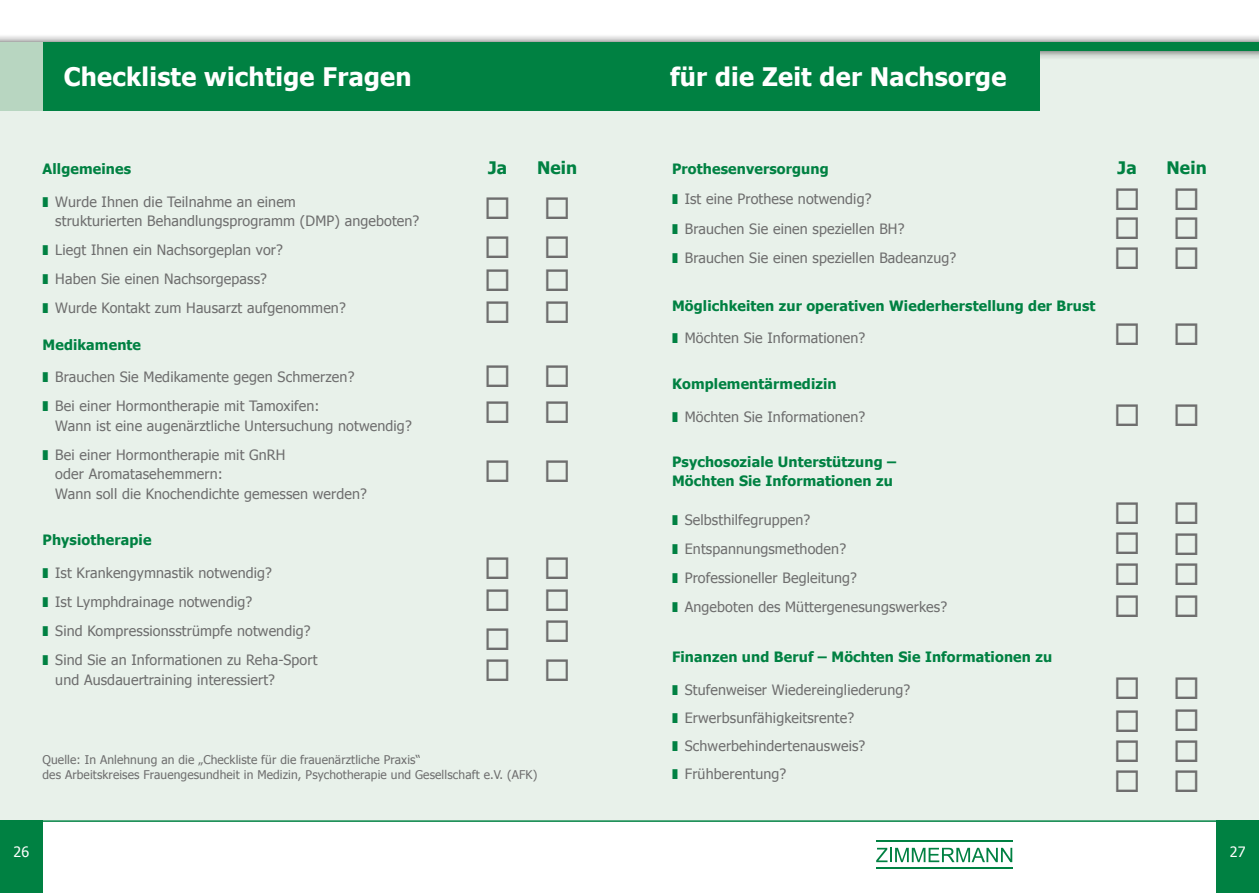
<style>
.page{position:relative;width:1259px;height:893px;background:#fff}
.page>*{position:absolute;margin:0;border:0;box-sizing:border-box;transform-origin:0 0}
.t1{font:30px/31px "Wingdings";color:#6e6e6e}
.t2{font:700 25.5px "Tahoma";letter-spacing:.01em;color:#fff}
.t3{font:700 17.25px "Tahoma";letter-spacing:.01em;color:#008142}
.t4{font:14.25px/29.1px "Tahoma";letter-spacing:.01em;color:#6e6e6e}
.t5{font:700 14.25px/19.5px "Tahoma";letter-spacing:.01em;color:#008142}
.t6{font:14.25px "Tahoma";color:#fff}
.t7{font:12px/15px "Tahoma";letter-spacing:.01em;color:#6e6e6e}
.s1{color:#008142}
</style>
<div class="page">
<div style="left:0;top:47px;width:1259px;height:774px;background:#e8f1ea"></div>
<div style="left:0;top:34px;width:1259px;height:26px;background:#000;opacity:.75"></div>
<div style="left:0;top:43px;width:1259px;height:8px;background:#008142"></div>
<hr style="left:0;top:821px;width:1259px;height:1px;background:#008142">
<svg style="left:876px;top:848px;width:136px;height:14px"></svg>
<hr style="left:876px;top:840px;width:136px;height:2px;background:#008142">
<hr style="left:876px;top:867px;width:136px;height:2px;background:#008142">
<div style="left:0;top:821px;width:43px;height:72px;background:#008142"></div>
<div style="left:1216px;top:821px;width:43px;height:72px;background:#008142"></div>
<div style="left:43px;top:43px;width:997px;height:68px;background:#008142"></div>
<div style="left:0;top:43px;width:43px;height:68px;background:#b8d6c1"></div>
<h2 class="t2" style="left:64px;top:59px;width:349px">Checkliste wichtige Fragen</h2>
<h2 class="t2" style="left:670px;top:59px;width:338px">für die Zeit der Nachsorge</h2>
<p class="t5" style="left:43px;top:158px;width:90px">Allgemeines</p>
<p class="t3" style="left:488px;top:156px;width:21px">Ja</p>
<p class="t3" style="left:537px;top:156px;width:42px">Nein</p>
<p class="t4" style="left:55px;top:191px;width:366px;line-height:19.5px;text-indent:-13px"><span class="s1">❚</span> Wurde Ihnen die Teilnahme an einem<br>strukturierten Behandlungsprogramm (DMP) angeboten?</p>
<p class="t4" style="left:43px;top:235px;width:305px"><span class="s1">❚</span> Liegt Ihnen ein Nachsorgeplan vor?<br><span class="s1">❚</span> Haben Sie einen Nachsorgepass?<br><span class="s1">❚</span> Wurde Kontakt zum Hausarzt aufgenommen?</p>
<p class="t5" style="left:43px;top:334px;width:100px">Medikamente</p>
<p class="t4" style="left:43px;top:362px;width:313px"><span class="s1">❚</span> Brauchen Sie Medikamente gegen Schmerzen? <span class="s1">❚</span> Bei einer Hormontherapie mit Tamoxifen:</p>
<p class="t4" style="left:43px;top:410px;width:371px;text-indent:13px">Wann ist eine augenärztliche Untersuchung notwendig? <span class="s1">❚</span> Bei einer Hormontherapie mit GnRH</p>
<p class="t4" style="left:55px;top:464px;width:313px;line-height:19.5px">oder Aromatasehemmern:<br>Wann soll die Knochendichte gemessen werden?</p>
<p class="t5" style="left:43px;top:529px;width:110px">Physiotherapie</p>
<p class="t4" style="left:43px;top:557px;width:276px"><span class="s1">❚</span> Ist Krankengymnastik notwendig?<br><span class="s1">❚</span> Ist Lymphdrainage notwendig?<br><span class="s1">❚</span> Sind Kompressionsstrümpfe notwendig? <span class="s1">❚</span> Sind Sie an Informationen zu Reha-Sport</p>
<p class="t4" style="left:55px;top:664px;width:221px">und Ausdauertraining interessiert?</p>
<h1 class="t1" style="left:484px;top:581px;width:88px;line-height:39px">◻ ◻ ◻</h1>
<p class="t7" style="left:43px;top:751px;width:496px">Quelle: In Anlehnung an die „Checkliste für die frauenärztliche Praxis“<br>des Arbeitskreises Frauengesundheit in Medizin, Psychotherapie und Gesellschaft e.V. (AFK)</p>
<p class="t5" style="left:672px;top:158px;width:158px">Prothesenversorgung</p>
<p class="t3" style="left:1117px;top:156px;width:21px">Ja</p>
<p class="t3" style="left:1166px;top:156px;width:42px">Nein</p>
<p class="t4" style="left:672px;top:184px;width:286px"><span class="s1">❚</span> Ist eine Prothese notwendig?<br><span class="s1">❚</span> Brauchen Sie einen speziellen BH?<br><span class="s1">❚</span> Brauchen Sie einen speziellen Badeanzug?</p>
<p class="t5" style="left:672px;top:295px;width:425px">Möglichkeiten zur operativen Wiederherstellung der Brust</p>
<p class="t4" style="left:672px;top:322px;width:195px"><span class="s1">❚</span> Möchten Sie Informationen?</p>
<p class="t5" style="left:672px;top:373px;width:166px">Komplementärmedizin</p>
<p class="t4" style="left:672px;top:402px;width:195px"><span class="s1">❚</span> Möchten Sie Informationen?</p>
<p class="t5" style="left:672px;top:451px;width:226px">Psychosoziale Unterstützung –<br>Möchten Sie Informationen zu</p>
<p class="t4" style="left:672px;top:504px;width:277px"><span class="s1">❚</span> Selbsthilfegruppen?<br><span class="s1">❚</span> Entspannungsmethoden?<br><span class="s1">❚</span> Professioneller Begleitung?<br><span class="s1">❚</span> Angeboten des Müttergenesungswerkes?</p>
<p class="t5" style="left:672px;top:646px;width:382px">Finanzen und Beruf – Möchten Sie Informationen zu</p>
<h1 class="t1" style="left:1113px;top:498px;width:28px;text-align:justify">◻ ◻ ◻ ◻</h1>
<h1 class="t1" style="left:1173px;top:498px;width:28px;text-align:justify">◻ ◻ ◻ ◻</h1>
<p class="t4" style="left:672px;top:675px;width:240px;line-height:28px"><span class="s1">❚</span> Stufenweiser Wiedereingliederung? <span class="s1">❚</span> Erwerbsunfähigkeitsrente?<br><span class="s1">❚</span> Schwerbehindertenausweis?<br><span class="s1">❚</span> Frühberentung?</p>
<h1 class="t1" style="left:1113px;top:672px;width:88px;line-height:33px">◻ ◻ ◻</h1>
<p class="t6" style="left:13px;top:842px;width:17px">26</p>
<p class="t6" style="left:1229px;top:842px;width:17px">27</p>
</div>
